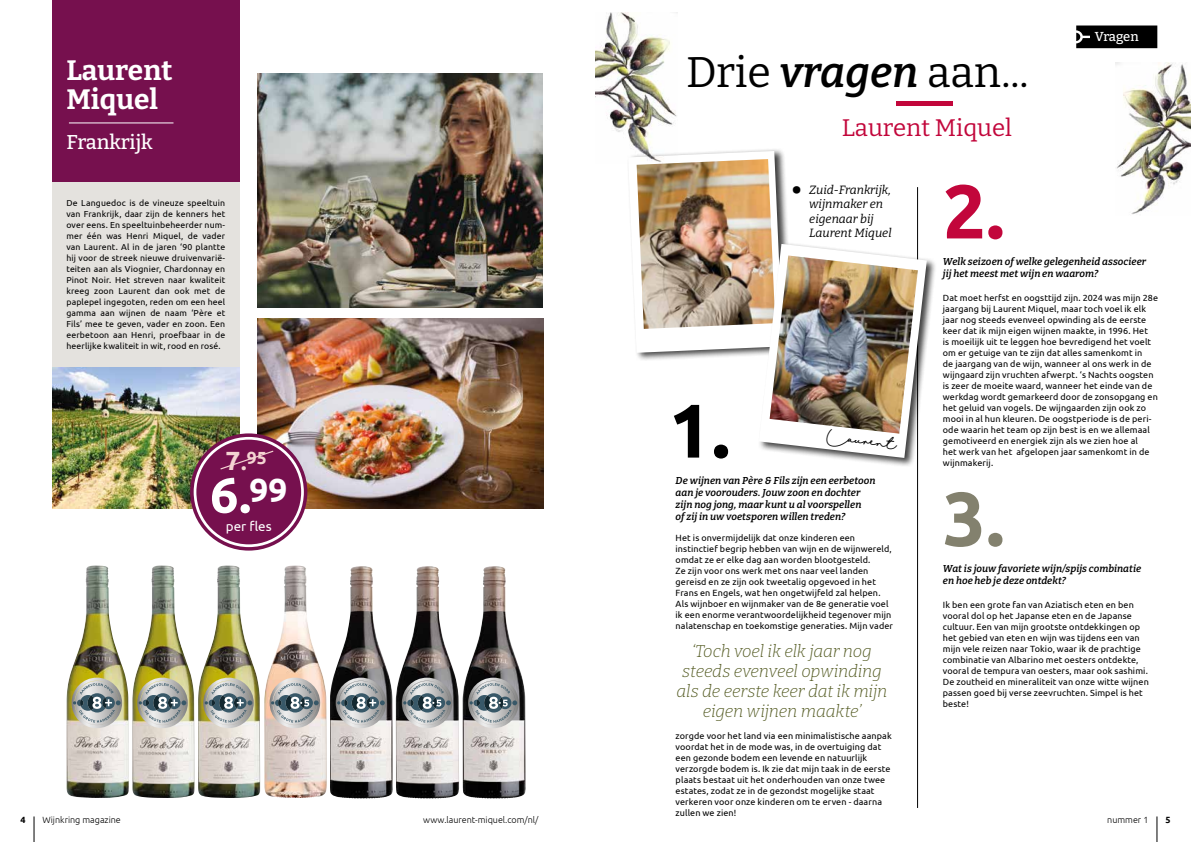
<style>
.page{position:relative;width:1191px;height:842px;background:#fff}
.page>*{position:absolute;margin:0;border:0;box-sizing:border-box;transform-origin:0 0}
.t1{font:700 76px "Ubuntu";color:#83816e}
.t2{font:700 76px "Ubuntu";color:#000}
.t3{font:700 76px "Ubuntu";color:#c2063b}
.t4{font:700 50px "Ubuntu";color:#fff}
.t5{font:42.9px "Bitter";color:#000}
.t6{font:700 40px "Ubuntu";color:#000}
.t7{font:700 28px/29px "Bitter";color:#fff}
.t8{font:24px "Bitter";color:#c2063b}
.t9{font:500 20px "Bitter";letter-spacing:-.005em;color:#fff}
.t10{font:700 17.6px "Ubuntu";color:#f4d4d2}
.t11{font:italic 300 17px/20px "Bitter";letter-spacing:-.01em;color:#525920;text-align:center}
.t12{font:13.4px "Ubuntu";color:#fff}
.t13{font:500 13px "Bitter";letter-spacing:-.015em;color:#fff}
.t14{font:italic 12px/14.4px "Bitter";color:#000}
.t15{font:italic 600 10px/12px "Bitter";color:#000}
.t16{font:9px/11px "Ubuntu";letter-spacing:.01em;color:#000}
.t17{font:300 9px "Ubuntu";color:#000}
.t18{font:700 9px "Ubuntu";color:#000}
.t19{font:8.7px/11px "Ubuntu";letter-spacing:.015em;color:#000;text-align:justify}
.t20{font:7px "Dream Only";color:#000}
.s1{font-size:26.3px}
.s2{font-family:"Bitter";font-size:26.3px}
.s3{font-weight:600;font-style:italic}
</style>
<div class="page">
<div style="left:52px;top:170px;width:187px;height:305px;background:#e4e2de"></div>
<div style="left:52px;top:0;width:187px;height:181px;background:#76104e"></div>
<img style="left:258px;top:74px;width:284px;height:233px">
<img style="left:52px;top:368px;width:187px;height:140px">
<img style="left:258px;top:319px;width:285px;height:190px">
<hr style="left:69px;top:123px;width:104px;height:1px;background:#fff">
<svg style="left:190px;top:433px;width:117px;height:118px;background:#924472"></svg>
<div style="left:195px;top:438px;width:107px;height:108px;background:#76104e;border-radius:50%"></div>
<div style="left:194px;top:437px;width:110px;height:110px;border:3px solid #fff;border-radius:50%"></div>
<svg style="left:220px;top:450px;width:54px;height:20px"></svg>
<img style="left:66px;top:566px;width:63px;height:232px">
<img style="left:132px;top:565px;width:63px;height:233px">
<img style="left:198px;top:566px;width:62px;height:232px">
<img style="left:264px;top:567px;width:54px;height:231px">
<img style="left:330px;top:567px;width:63px;height:231px">
<img style="left:396px;top:567px;width:63px;height:231px">
<img style="left:462px;top:567px;width:64px;height:231px">
<svg style="left:203px;top:678px;width:51px;height:50px;background:#a8ad9f"></svg>
<svg style="left:137px;top:678px;width:51px;height:50px;background:#a8ac9f"></svg>
<svg style="left:336px;top:678px;width:50px;height:50px;background:#989da0"></svg>
<svg style="left:468px;top:678px;width:50px;height:50px;background:#979da0"></svg>
<svg style="left:270px;top:678px;width:50px;height:50px;background:#afafaf"></svg>
<svg style="left:72px;top:678px;width:50px;height:50px;background:#a8ada1"></svg>
<svg style="left:402px;top:678px;width:50px;height:50px;background:#989da0"></svg>
<hr style="left:917px;top:187px;width:1px;height:621px;background:#000">
<div style="left:757px;top:242px;width:180px;height:225px;background:#000;opacity:.75"></div>
<img style="left:636px;top:151px;width:290px;height:307px">
<img style="left:769px;top:255px;width:149px;height:179px">
<hr style="left:896px;top:102px;width:56px;height:4px;background:#c2063b">
<img style="left:595px;top:12px;width:82px;height:151px">
<img style="left:1115px;top:62px;width:76px;height:152px">
<div style="left:1076px;top:26px;width:81px;height:22px;background:#000"></div>
<svg style="left:1156px;top:816px;width:1px;height:26px"></svg>
<svg style="left:34px;top:816px;width:1px;height:26px"></svg>
<h3 class="t7" style="left:66px;top:55px;width:107px">Laurent<br>Miquel</h3>
<h3 class="t9" style="left:66px;top:129px;width:88px">Frankrijk</h3>
<p class="t19" style="left:66px;top:197px;width:160px">De Languedoc is de vineuze speeltuin van Frankrijk, daar zijn de kenners het over eens. En speeltuinbeheerder num&shy;mer één was Henri Miquel, de vader van Laurent. Al in de jaren ‘90 plantte hij voor de streek nieuwe druivenvarië&shy;teiten aan als Viognier, Chardonnay en Pinot Noir. Het streven naar kwaliteit kreeg zoon Laurent dan ook met de paplepel ingegoten, reden om een heel gamma aan wijnen de naam ‘Père et Fils’ mee te geven, vader en zoon. Een eerbetoon aan Henri, proefbaar in de heerlijke kwaliteit in wit, rood en rosé.</p>
<h3 class="t10" style="left:226px;top:447px;width:43px"><span class="s1">7</span><span class="s2">.</span>95</h3>
<h2 class="t4" style="left:210px;top:465px;width:79px">6. <sup>99</sup></h2>
<h3 class="t12" style="left:226px;top:518px;width:47px">per fles</h3>
<h3 class="t5" style="left:686px;top:45px;width:344px">Drie <span class="s3">vragen</span> aan...</h3>
<h3 class="t8" style="left:842px;top:113px;width:172px">Laurent Miquel</h3>
<h3 class="t13" style="left:1095px;top:29px;width:45px">Vragen</h3>
<h3 class="t6" style="left:792px;top:155px;width:11px">.</h3>
<h3 class="t14" style="left:809px;top:182px;width:84px">Zuid-Frankrijk, wijnmaker en eigenaar bij<br>Laurent Miquel</h3>
<h1 class="t2" style="left:668px;top:384px;width:63px">1.</h1>
<p class="t15" style="left:675px;top:475px;width:201px">De wijnen van Père &amp; Fils zijn een eerbetoon aan je voorouders. Jouw zoon en dochter zijn nog jong, maar kunt u al voorspellen<br>of zij in uw voetsporen willen treden?</p>
<p class="t20" style="left:827px;top:434px;width:71px;rotate:6deg">Laurent</p>
<p class="t16" style="left:675px;top:532px;width:219px">Het is onvermijdelijk dat onze kinderen een instinctief begrip hebben van wijn en de wijnwereld, omdat ze er elke dag aan worden blootgesteld.<br>Ze zijn voor ons werk met ons naar veel landen gereisd en ze zijn ook tweetalig opgevoed in het Frans en Engels, wat hen ongetwijfeld zal helpen.<br>Als wijnboer en wijnmaker van de 8e generatie voel ik een enorme verantwoordelijkheid tegenover mijn nalatenschap en toekomstige generaties. Mijn vader</p>
<h3 class="t11" style="left:676px;top:640px;width:212px">‘Toch voel ik elk jaar nog steeds evenveel opwinding als de eerste keer dat ik mijn eigen wijnen maakte’</h3>
<h1 class="t3" style="left:943px;top:165px;width:63px">2.</h1>
<p class="t15" style="left:943px;top:255px;width:205px">Welk seizoen of welke gelegenheid associeer jij het meest met wijn en waarom?</p>
<p class="t16" style="left:943px;top:292px;width:217px">Dat moet herfst en oogsttijd zijn. 2024 was mijn 28e jaargang bij Laurent Miquel, maar toch voel ik elk jaar nog steeds evenveel opwinding als de eerste keer dat ik mijn eigen wijnen maakte, in 1996. Het<br>is moeilijk uit te leggen hoe bevredigend het voelt om er getuige van te zijn dat alles samenkomt in<br>de jaargang van de wijn, wanneer al ons werk in de wijngaard zijn vruchten afwerpt. ‘s Nachts oogsten is zeer de moeite waard, wanneer het einde van de werkdag wordt gemarkeerd door de zonsopgang en het geluid van vogels. De wijngaarden zijn ook zo mooi in al hun kleuren. De oogstperiode is de peri&shy;ode waarin het team op zijn best is en we allemaal gemotiveerd en energiek zijn als we zien hoe al<br>het werk van het afgelopen jaar samenkomt in de wijnmakerij.</p>
<h1 class="t1" style="left:943px;top:473px;width:63px">3.</h1>
<p class="t15" style="left:943px;top:562px;width:200px">Wat is jouw favoriete wijn/spijs combinatie en hoe heb je deze ontdekt?</p>
<p class="t16" style="left:943px;top:599px;width:207px">Ik ben een grote fan van Aziatisch eten en ben vooral dol op het Japanse eten en de Japanse cultuur. Een van mijn grootste ontdekkingen op het gebied van eten en wijn was tijdens een van mijn vele reizen naar Tokio, waar ik de prachtige combinatie van Albarino met oesters ontdekte, vooral de tempura van oesters, maar ook sashimi.<br>De zoutheid en mineraliteit van onze witte wijnen passen goed bij verse zeevruchten. Simpel is het beste!</p>
<p class="t16" style="left:675px;top:730px;width:218px">zorgde voor het land via een minimalistische aanpak voordat het in de mode was, in de overtuiging dat een gezonde bodem een levende en natuurlijk verzorgde bodem is. Ik zie dat mijn taak in de eerste plaats bestaat uit het onderhouden van onze twee estates, zodat ze in de gezondst mogelijke staat verkeren voor onze kinderen om te erven - daarna zullen we zien!</p>
<p class="t17" style="left:423px;top:815px;width:117px">www.laurent-miquel.com/nl/</p>
<p class="t18" style="left:20px;top:815px;width:7px">4</p>
<p class="t17" style="left:43px;top:815px;width:80px">Wijnkring magazine</p>
<p class="t17" style="left:1107px;top:815px;width:43px">nummer 1</p>
<p class="t18" style="left:1165px;top:815px;width:7px">5</p>
</div>
